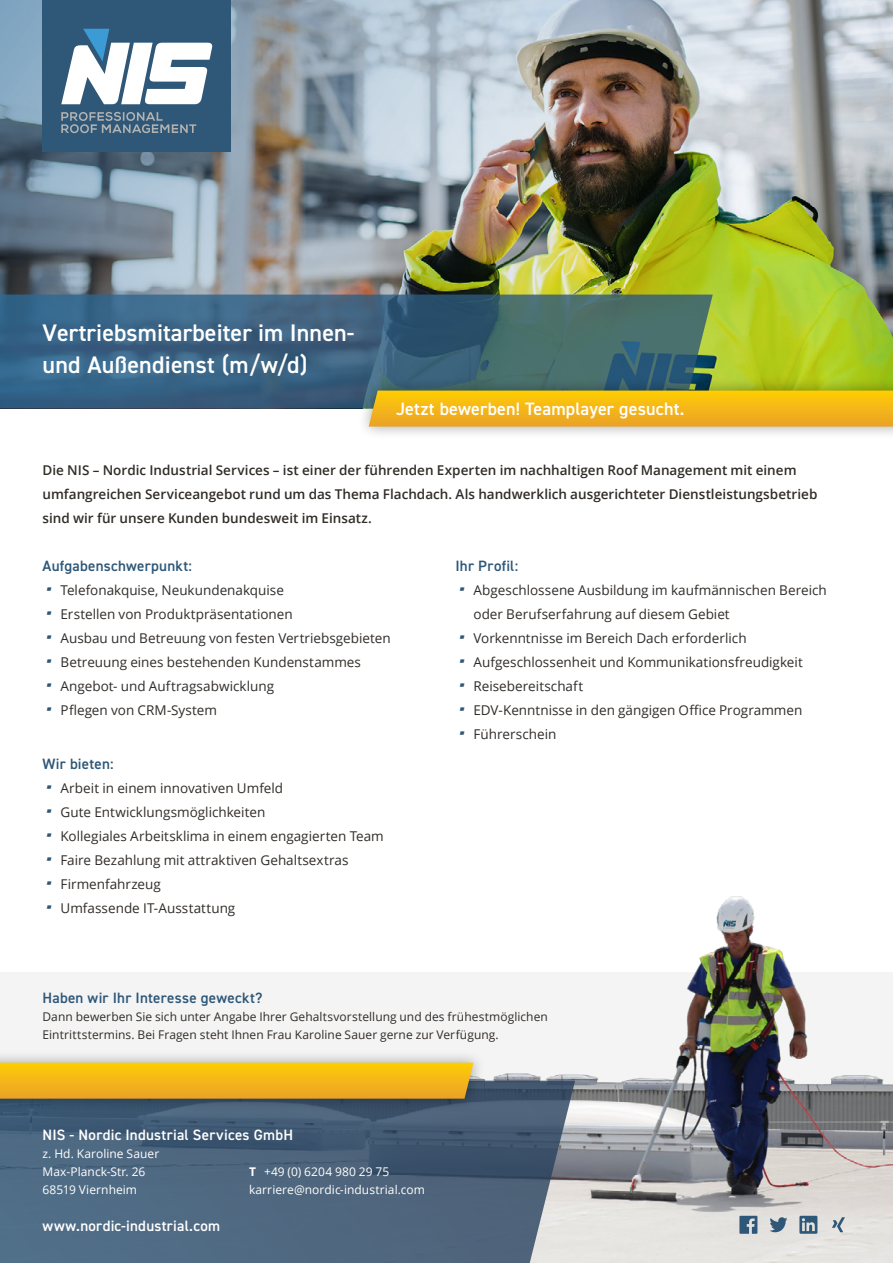
<style>
.page{position:relative;width:893px;height:1263px;background:#fff}
.page>*{position:absolute;margin:0;border:0;box-sizing:border-box;transform-origin:0 0}
.t1{font:600 24px/31.2px "DIN2014";letter-spacing:.005em;color:#fff}
.t2{font:600 18px "DIN2014";letter-spacing:.01em;color:#fff}
.h5_-_nospc{font:600 15px "DIN2014";letter-spacing:.015em;color:#2e5778}
.t3{font:600 15px "DIN2014";letter-spacing:.015em;color:#fff}
.t4{font:13.5px/24px "Open Sans";color:#302c28}
.t5{font:600 13.5px/24px "Open Sans";color:#302c28}
.t6{font:12px/18px "Open Sans";letter-spacing:.005em;color:#302c28}
.t7{font:12px/18px "Open Sans";letter-spacing:.005em;color:#fff}
.s1{font-family:"NIS glyphs";color:#2e5778}
.s2{font-weight:700}
</style>
<div class="page">
<img style="left:0;top:896px;width:893px;height:367px">
<img style="left:0;top:0;width:893px;height:377px">
<svg style="left:0;top:295px;width:713px;height:114px;background:#3c647b"></svg>
<div style="left:356px;top:377px;width:537px;height:63px;background:#000;opacity:.35"></div>
<svg style="left:369px;top:391px;width:524px;height:36px;background:#f2b619"></svg>
<div style="left:43px;top:0;width:188px;height:152px;background:#2e5778"></div>
<svg style="left:61px;top:29px;width:151px;height:75px"></svg>
<svg style="left:61px;top:112px;width:135px;height:21px"></svg>
<svg style="left:0;top:1081px;width:575px;height:182px;background:#50677f"></svg>
<div style="left:0;top:1049px;width:485px;height:63px;background:#000;opacity:.35"></div>
<svg style="left:0;top:1063px;width:473px;height:36px;background:#f1b517"></svg>
<svg style="left:799px;top:1216px;width:18px;height:18px"></svg>
<svg style="left:739px;top:1216px;width:18px;height:18px"></svg>
<svg style="left:769px;top:1217px;width:18px;height:15px"></svg>
<svg style="left:832px;top:1217px;width:13px;height:15px"></svg>
<p class="t1" style="left:43px;top:317px;width:313px">Vertriebsmitarbeiter im Innen&shy;und Außendienst (m/w/d)</p>
<h2 class="t2" style="left:396px;top:397px;width:290px">Jetzt bewerben! Teamplayer gesucht.</h2>
<p class="t5" style="left:43px;top:457px;width:776px">Die NIS – Nordic Industrial Services – ist einer der führenden Experten im nachhaltigen Roof Management mit einem umfangreichen Serviceangebot rund um das Thema Flachdach. Als handwerklich ausgerichteter Dienstleistungsbetrieb sind wir für unsere Kunden bundesweit im Einsatz.</p>
<p class="h5_-_nospc" style="left:43px;top:555px;width:151px">Aufgabenschwerpunkt:</p>
<p class="t4" style="left:43px;top:577px;width:243px"><span class="s1">a</span> Telefonakquise, Neukundenakquise</p>
<p class="t4" style="left:43px;top:601px;width:252px"><span class="s1">a</span> Erstellen von Produktpräsentationen</p>
<p class="t4" style="left:43px;top:625px;width:350px"><span class="s1">a</span> Ausbau und Betreuung von festen Vertriebsgebieten</p>
<p class="t4" style="left:43px;top:649px;width:320px"><span class="s1">a</span> Betreuung eines bestehenden Kundenstammes</p>
<p class="t4" style="left:43px;top:673px;width:233px"><span class="s1">a</span> Angebot- und Auftragsabwicklung</p>
<p class="t4" style="left:43px;top:697px;width:176px"><span class="s1">a</span> Pflegen von CRM-System</p>
<p class="h5_-_nospc" style="left:43px;top:753px;width:73px">Wir bieten:</p>
<p class="t4" style="left:43px;top:775px;width:242px"><span class="s1">a</span> Arbeit in einem innovativen Umfeld</p>
<p class="t4" style="left:43px;top:799px;width:224px"><span class="s1">a</span> Gute Entwicklungsmöglichkeiten</p>
<p class="t4" style="left:43px;top:823px;width:343px"><span class="s1">a</span> Kollegiales Arbeitsklima in einem engagierten Team</p>
<p class="t4" style="left:43px;top:847px;width:307px"><span class="s1">a</span> Faire Bezahlung mit attraktiven Gehaltsextras</p>
<p class="t4" style="left:43px;top:871px;width:120px"><span class="s1">a</span> Firmenfahrzeug</p>
<p class="t4" style="left:43px;top:895px;width:194px"><span class="s1">a</span> Umfassende IT-Ausstattung</p>
<p class="h5_-_nospc" style="left:455px;top:555px;width:64px">Ihr Profil:</p>
<p class="t4" style="left:473px;top:577px;width:355px;text-indent:-18px"><span class="s1">a</span> Abgeschlossene Ausbildung im kaufmännischen Bereich oder Berufserfahrung auf diesem Gebiet</p>
<p class="t4" style="left:455px;top:625px;width:293px"><span class="s1">a</span> Vorkenntnisse im Bereich Dach erforderlich</p>
<p class="t4" style="left:455px;top:649px;width:349px"><span class="s1">a</span> Aufgeschlossenheit und Kommunikationsfreudigkeit</p>
<p class="t4" style="left:455px;top:673px;width:129px"><span class="s1">a</span> Reisebereitschaft</p>
<p class="t4" style="left:455px;top:697px;width:348px"><span class="s1">a</span> EDV-Kenntnisse in den gängigen Office Programmen</p>
<p class="t4" style="left:455px;top:721px;width:102px"><span class="s1">a</span> Führerschein</p>
<p class="h5_-_nospc" style="left:43px;top:987px;width:222px">Haben wir Ihr Interesse geweckt?</p>
<p class="t6" style="left:43px;top:1007px;width:507px">Dann bewerben Sie sich unter Angabe Ihrer Gehaltsvorstellung und des frühestmöglichen<br>Eintrittstermins. Bei Fragen steht Ihnen Frau Karoline Sauer gerne zur Verfügung.</p>
<p class="t3" style="left:43px;top:1125px;width:252px">NIS - Nordic Industrial Services GmbH</p>
<p class="t7" style="left:43px;top:1145px;width:118px">z. Hd. Karoline Sauer<br>Max-Planck-Str. 26<br>68519 Viernheim</p>
<p class="t7" style="left:249px;top:1163px;width:178px"><span class="s2">T</span> +49 (0) 6204 980 29 75 karriere@nordic-industrial.com</p>
<p class="t3" style="left:43px;top:1216px;width:179px">www.nordic-industrial.com</p>
</div>
